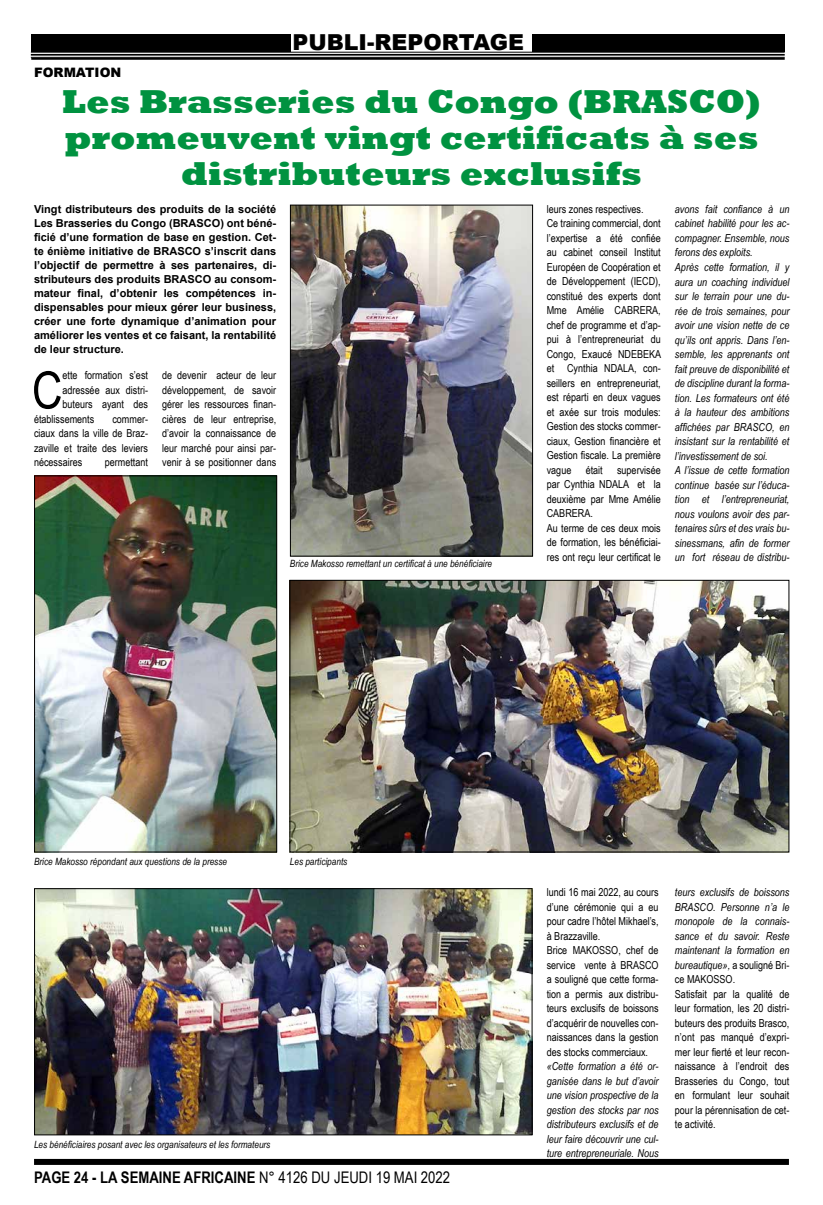
<style>
.page{position:relative;width:823px;height:1205px;background:#fff}
.page>*{position:absolute;margin:0;border:0;box-sizing:border-box;transform-origin:0 0}
.t1{font:51.5px "Arial Narrow";color:#000}
.t2{font:800 34px/36px "Rockwell";color:#009240;text-align:center}
.t3{font:900 22px "Arial";color:#000}
.t4{font:700 16px "Arial Narrow";color:#000}
.t5{font:900 13px "Arial";color:#000}
.t6{font:11px/14.5px "Arial Narrow";color:#000}
.t7{font:italic 11px/14.5px "Arial Narrow";color:#000;text-align:justify}
.t8{font:700 11px/14px "Arial";color:#000;text-align:justify}
.t9{font:italic 10px "Arial Narrow";color:#000}
.s1{font-weight:400}
.s2{font-style:italic}
</style>
<div class="page">
<div style="left:34px;top:1159px;width:754px;height:6px;background:#000"></div>
<div style="left:31px;top:34px;width:259px;height:18px;background:#000"></div>
<div style="left:532px;top:34px;width:252px;height:18px;background:#000"></div>
<hr style="left:31px;top:52px;width:753px;height:1px;background:#000">
<hr style="left:31px;top:54px;width:753px;height:2px;background:#000">
<hr style="left:31px;top:57px;width:753px;height:1px;background:#000">
<hr style="left:31px;top:58px;width:753px;height:2px;background:#000">
<img style="left:292px;top:207px;width:238px;height:348px">
<div style="left:290px;top:205px;width:242px;height:352px;border:1px solid #000"></div>
<img style="left:36px;top:477px;width:239px;height:373px">
<div style="left:34px;top:475px;width:243px;height:377px;border:1px solid #000"></div>
<img style="left:291px;top:582px;width:496px;height:268px">
<div style="left:289px;top:580px;width:500px;height:272px;border:1px solid #000"></div>
<img style="left:36px;top:890px;width:494px;height:243px">
<div style="left:34px;top:888px;width:498px;height:247px;border:1px solid #000"></div>
<h3 class="t3" style="left:292px;top:26px;width:233px">PUBLI-REPORTAGE</h3>
<p class="t5" style="left:34px;top:62px;width:89px">FORMATION</p>
<h2 class="t2" style="left:62px;top:84px;width:699px">Les Brasseries du Congo (BRASCO) promeuvent vingt certificats à ses distributeurs exclusifs</h2>
<p class="t8" style="left:34px;top:202px;width:243px">Vingt distributeurs des produits de la société Les Brasseries du Congo (BRASCO) ont béné&shy;ficié d’une formation de base en gestion. Cet&shy;te énième initiative de BRASCO s’inscrit dans l’objectif de permettre à ses partenaires, di&shy;stributeurs des produits BRASCO au consom&shy;mateur final, d’obtenir les compétences in&shy;dispensables pour mieux gérer leur business, créer une forte dynamique d’animation pour améliorer les ventes et ce faisant, la rentabilité de leur structure.</p>
<p class="t6" style="left:162px;top:368px;width:115px;text-align:justify">de devenir acteur de leur développement, de savoir gérer les ressources finan&shy;cières de leur entreprise, d’avoir la connaissance de leur marché pour ainsi par&shy;venir à se positionner dans</p>
<h1 class="t1" style="left:32px;top:352px;width:32px">C</h1>
<p class="t6" style="left:62px;top:368px;width:87px">ette formation s’est</p>
<p class="t6" style="left:62px;top:382px;width:87px">adressée aux distri-</p>
<p class="t6" style="left:62px;top:397px;width:87px">buteurs ayant des</p>
<p class="t6" style="left:34px;top:411px;width:62px">établissements</p>
<p class="t6" style="left:34px;top:411px;width:115px;text-align:justify;text-indent:78px">commer&shy;ciaux dans la ville de Braz&shy;zaville et traite des leviers nécessaires</p>
<p class="t6" style="left:105px;top:455px;width:45px">permettant</p>
<p class="t9" style="left:290px;top:557px;width:203px">Brice Makosso remettant un certificat à une bénéficiaire</p>
<p class="t6" style="left:546px;top:201px;width:116px">leurs zones respectives.<br>Ce training commercial, dont l’expertise a été confiée au cabinet conseil Institut<br>Européen de Coopération et de Développement (IECD), constitué des experts dont<br>Mme Amélie CABRERA, chef de programme et d’ap&shy;pui à l’entrepreneuriat du<br>Congo, Exaucé NDEBEKA et Cynthia NDALA, con&shy;seillers en entrepreneuriat, est réparti en deux vagues et axée sur trois modules:<br>Gestion des stocks commer&shy;ciaux, Gestion financière et<br>Gestion fiscale. La première vague</p>
<p class="t6" style="left:546px;top:462px;width:115px;text-indent:70px">supervisée par Cynthia NDALA et la deuxième par Mme Amélie<br>CABRERA.<br>Au terme de ces deux mois de formation, les bénéficiai&shy;res ont reçu leur certificat le</p>
<p class="t6" style="left:585px;top:462px;width:19px">était</p>
<p class="t7" style="left:674px;top:202px;width:116px;text-align:left">avons fait confiance à un cabinet habilité pour les ac&shy;compagner. Ensemble, nous ferons des exploits.<br>Après cette formation, il y aura un coaching individuel sur le terrain pour une du&shy;rée de trois semaines, pour avoir une vision nette de ce qu’ils ont appris. Dans l’en&shy;semble, les apprenants ont fait preuve de disponibilité et de discipline durant la forma&shy;tion. Les formateurs ont été à la hauteur des ambitions affichées par BRASCO, en insistant sur la rentabilité et l’investissement de soi.<br>A l’issue de cette formation continue basée sur l’éduca&shy;tion et l’entrepreneuriat, nous voulons avoir des par&shy;tenaires sûrs et des vrais bu&shy;sinessmans, afin de former un fort réseau de distribu-</p>
<p class="t9" style="left:34px;top:854px;width:194px">Brice Makosso répondant aux questions de la presse</p>
<p class="t9" style="left:290px;top:854px;width:59px">Les participants</p>
<p class="t9" style="left:34px;top:1137px;width:238px">Les bénéficiaires posant avec les organisateurs et les formateurs</p>
<h3 class="t4" style="left:34px;top:1165px;width:417px">PAGE 24 - LA SEMAINE AFRICAINE <span class="s1">N° 4126 DU JEUDI 19 MAI 2022</span></h3>
<p class="t6" style="left:546px;top:884px;width:113px">lundi 16 mai 2022, au cours d’une cérémonie qui a eu pour cadre l’hôtel Mikhael’s, à Brazzaville.<br>Brice MAKOSSO, chef de service vente à BRASCO a souligné que cette forma&shy;tion a permis aux distribu&shy;teurs exclusifs de boissons d’acquérir de nouvelles con&shy;naissances dans la gestion des stocks commerciaux.</p>
<p class="t7" style="left:546px;top:1059px;width:113px">«Cette formation a été or&shy;ganisée dans le but d’avoir une vision prospective de la gestion des stocks par nos distributeurs exclusifs et de leur faire découvrir une cul&shy;ture entrepreneuriale. Nous</p>
<p class="t6" style="left:674px;top:884px;width:116px"><span class="s2">teurs exclusifs de boissons<br>BRASCO. Personne n’a le monopole de la connais&shy;sance et du savoir. Reste maintenant la formation en bureautique»,</span> a souligné Bri&shy;ce MAKOSSO.<br>Satisfait par la qualité de leur formation, les 20 distri&shy;buteurs des produits Brasco, n’ont pas manqué d’expri&shy;mer leur fierté et leur recon&shy;naissance à l’endroit des<br>Brasseries du Congo, tout en formulant leur souhait pour la pérennisation de cet&shy;te activité.</p>
</div>
